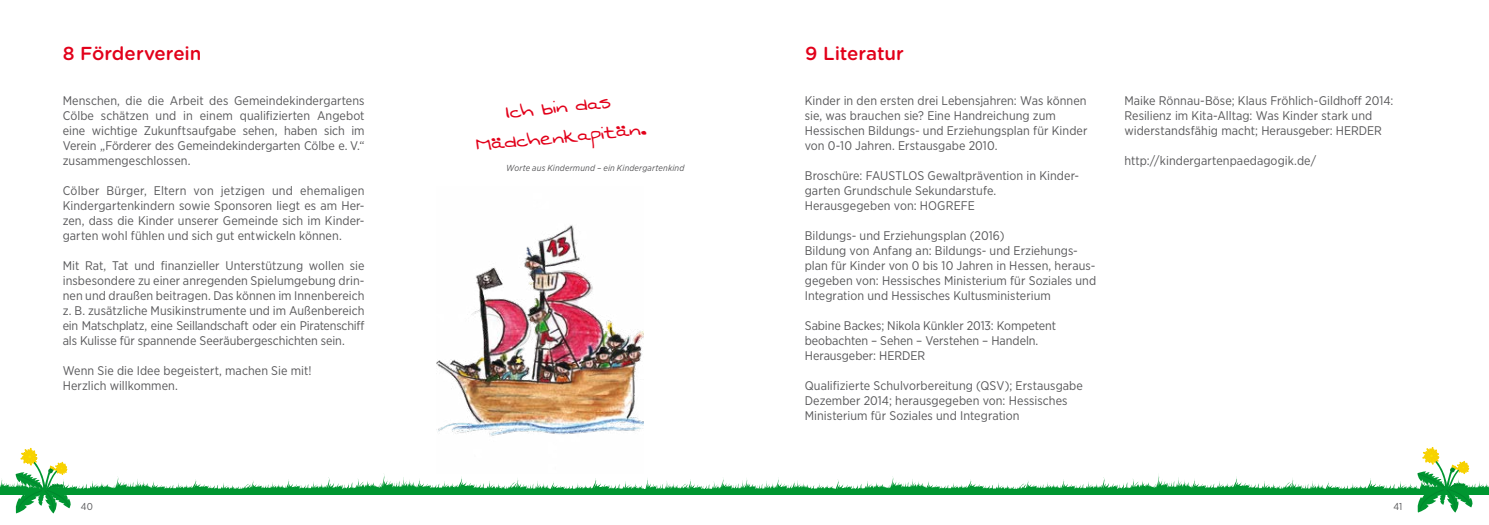
<style>
.page{position:relative;width:1489px;height:525px;background:#fff}
.page>*{position:absolute;margin:0;border:0;box-sizing:border-box;transform-origin:0 0}
.t1{font:500 18.75px "Gotham Rounded";letter-spacing:-.005em;color:#e2001a}
.t2{font:16.25px/30.1px "Swankyand Moo Moo";color:#e2001a;text-align:center}
.t3{font:12.5px/15px "Gotham Narrow";letter-spacing:.005em;color:#58585a}
.t4{font:10px "Gotham Narrow";color:#58585a}
.t5{font:italic 8.75px "Gotham Narrow";letter-spacing:.02em;color:#58585a}
</style>
<div class="page">
<svg style="left:0;top:447px;width:1488px;height:66px"></svg>
<img style="left:437px;top:225px;width:206px;height:248px">
<h1 class="t1" style="left:63px;top:40px;width:140px">8 Förderverein</h1>
<p class="t3" style="left:63px;top:93px;width:303px;text-align:justify">Menschen, die die Arbeit des Gemeindekindergartens Cölbe schätzen und in einem qualifizierten Angebot eine wichtige Zukunftsaufgabe sehen, haben sich im Verein „Förderer des Gemeindekindergarten Cölbe e. V.“ zusammengeschlossen.</p>
<p class="t3" style="left:63px;top:183px;width:303px;text-align:justify">Cölber Bürger, Eltern von jetzigen und ehemaligen Kindergartenkindern sowie Sponsoren liegt es am Her&shy;zen, dass die Kinder unserer Gemeinde sich im Kinder&shy;garten wohl fühlen und sich gut entwickeln können.</p>
<p class="t3" style="left:63px;top:258px;width:303px;text-align:justify">Mit Rat, Tat und finanzieller Unterstützung wollen sie insbesondere zu einer anregenden Spielumgebung drin&shy;nen und draußen beitragen. Das können im Innenbereich z. B. zusätzliche Musikinstrumente und im Außenbereich ein Matschplatz, eine Seillandschaft oder ein Piratenschiff als Kulisse für spannende Seeräubergeschichten sein.</p>
<p class="t3" style="left:63px;top:363px;width:250px">Wenn Sie die Idee begeistert, machen Sie mit!<br>Herzlich willkommen.</p>
<h2 class="t2" style="left:472px;top:101px;width:172px;rotate:-6deg">Ich bin das<br>Mädchenkapitän.</h2>
<p class="t5" style="left:506px;top:163px;width:180px">Worte aus Kindermund – ein Kindergartenkind</p>
<h1 class="t1" style="left:805px;top:40px;width:100px">9 Literatur</h1>
<p class="t3" style="left:804px;top:93px;width:284px">Kinder in den ersten drei Lebensjahren: Was können sie, was brauchen sie? Eine Handreichung zum Hessischen Bildungs- und Erziehungsplan für Kinder von 0-10 Jahren. Erstausgabe 2010.</p>
<p class="t3" style="left:804px;top:168px;width:274px">Broschüre: FAUSTLOS Gewaltprävention in Kinder&shy;garten Grundschule Sekundarstufe.<br>Herausgegeben von: HOGREFE</p>
<p class="t3" style="left:804px;top:228px;width:293px">Bildungs- und Erziehungsplan (2016)<br>Bildung von Anfang an: Bildungs- und Erziehungs&shy;plan für Kinder von 0 bis 10 Jahren in Hessen, heraus&shy;gegeben von: Hessisches Ministerium für Soziales und Integration und Hessisches Kultusministerium</p>
<p class="t3" style="left:804px;top:318px;width:253px">Sabine Backes; Nikola Künkler 2013: Kompetent beobachten – Sehen – Verstehen – Handeln.<br>Herausgeber: HERDER</p>
<p class="t3" style="left:804px;top:378px;width:280px">Qualifizierte Schulvorbereitung (QSV); Erstausgabe<br>Dezember 2014; herausgegeben von: Hessisches<br>Ministerium für Soziales und Integration</p>
<p class="t3" style="left:1124px;top:93px;width:270px">Maike Rönnau-Böse; Klaus Fröhlich-Gildhoff 2014:<br>Resilienz im Kita-Alltag: Was Kinder stark und widerstandsfähig macht; Herausgeber: HERDER</p>
<p class="t3" style="left:1124px;top:153px;width:193px">http://kindergartenpaedagogik.de/</p>
<p class="t4" style="left:81px;top:500px;width:13px">40</p>
<p class="t4" style="left:1393px;top:500px;width:10px">41</p>
</div>
